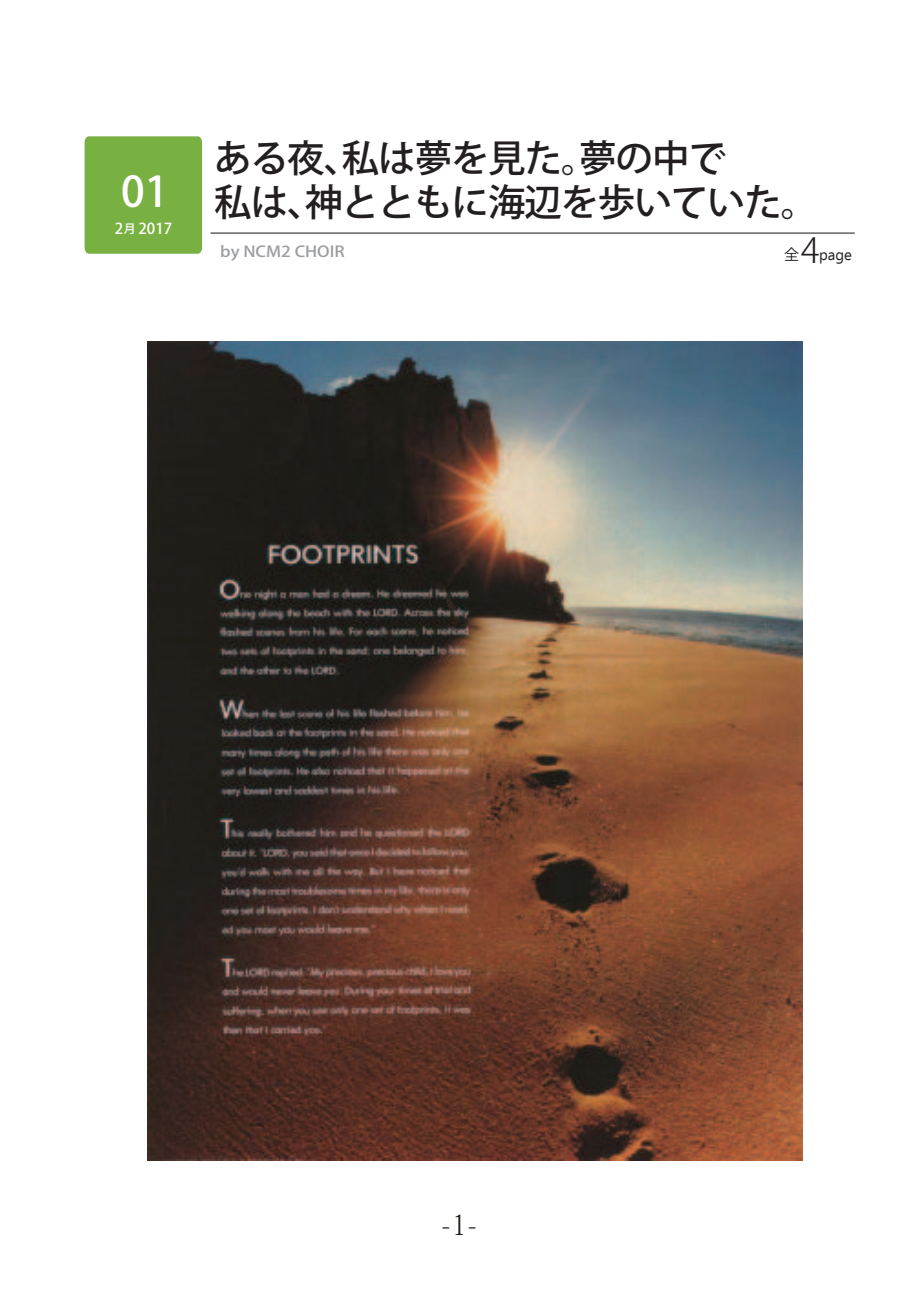
<style>
.page{position:relative;width:919px;height:1289px;background:#fff}
.page>*{position:absolute;margin:0;border:0;box-sizing:border-box;transform-origin:0 0}
.t1{font:500 41.85px "Koz Go Pro";color:#fff}
.t2{font:500 37.5px/43.5px "Koz Go Pro";letter-spacing:-.025em;color:#231f20}
.t3{font:300 34.5px "Koz Go Pro";color:#231f20}
.t4{font:200 28.5px "Koz Min Pr 6 N";color:#201814}
.t5{font:500 15px "Koz Go Pro";color:#9c9da0;scale:1.15 1}
.t6{font:500 15px "Koz Go Pro";color:#fff}
.t7{font:15px "Ebrima";color:#231f20}
.t8{font:15px "Koz Go Pro";color:#231f20}
.s1{font-size:12px}
</style>
<div class="page">
<div style="left:85px;top:136px;width:117px;height:118px;background:#78b142"></div>
<hr style="left:210px;top:232px;width:644px;height:2px;background:#231f20">
<img style="left:148px;top:341px;width:654px;height:818px">
<p class="t1" style="left:121px;top:165px;width:49px">01</p>
<p class="t6" style="left:115px;top:218px;width:59px">2<span class="s1">月</span> 2017</p>
<p class="t2" style="left:214px;top:138px;width:605px">ある夜、私は夢を見た。夢の中で<br>私は、神とともに海辺を歩いていた。</p>
<p class="t5" style="left:220px;top:242px;width:110px">by NCM2 CHOIR</p>
<p class="t8" style="left:784px;top:244px;width:16px">全</p>
<p class="t3" style="left:800px;top:228px;width:20px">4</p>
<p class="t7" style="left:819px;top:244px;width:34px">page</p>
<p class="t4" style="left:441px;top:1207px;width:37px">-1-</p>
</div>
